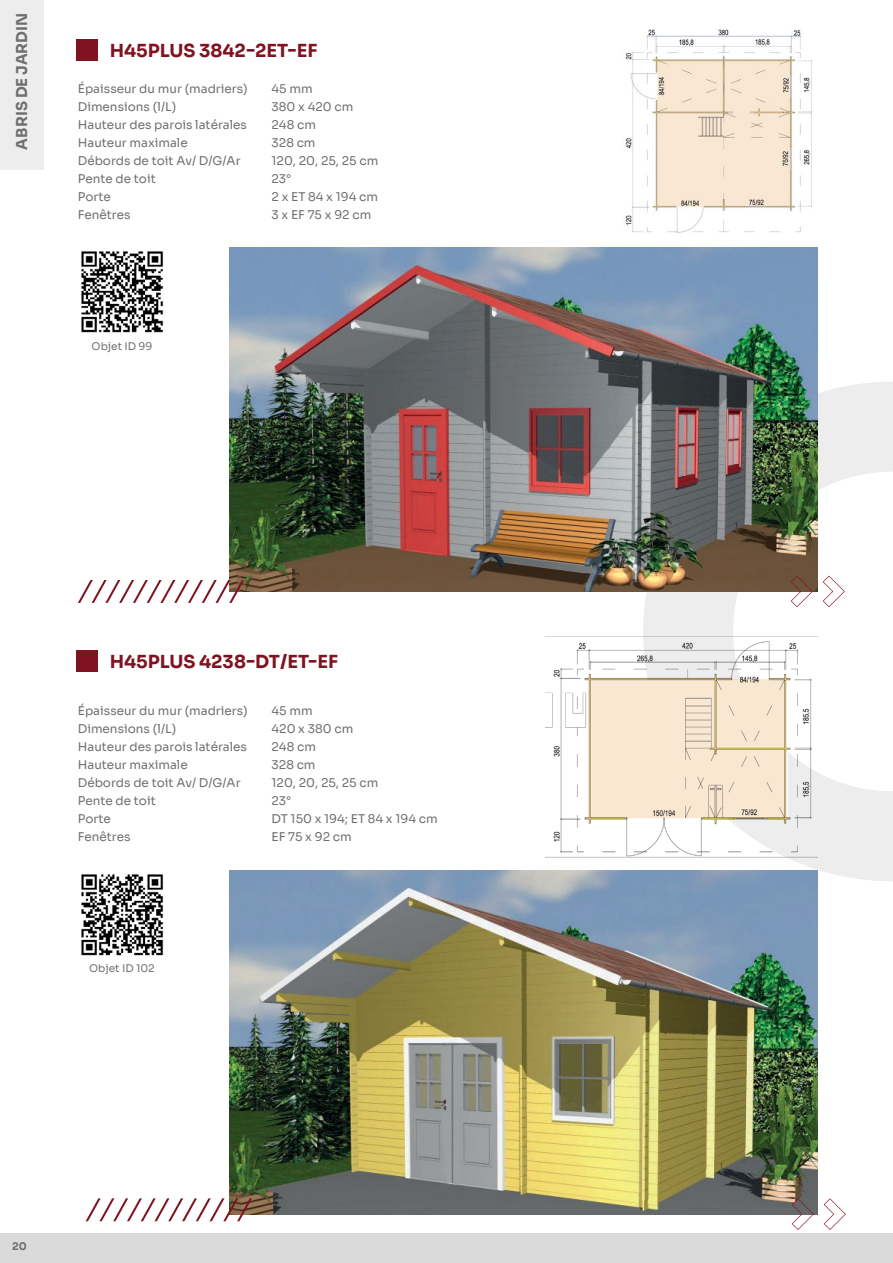
<style>
.page{position:relative;width:893px;height:1263px;background:#fff}
.page>*{position:absolute;margin:0;border:0;box-sizing:border-box;transform-origin:0 0}
.t1{font:700 18px "Sora";color:#7f1320}
.t2{font:700 15px "Sora";color:#706f6f}
.t3{font:12px/18px "Sora";color:#706f6f}
.t4{font:10.5px "Sora";color:#706f6f}
.t5{font:700 10.5px "Sora";color:#706f6f}
</style>
<div class="page">
<svg style="left:643px;top:382px;width:250px;height:499px"></svg>
<div style="left:0;top:0;width:43px;height:169px;background:#ededed"></div>
<div style="left:0;top:1233px;width:893px;height:30px;background:#dadada"></div>
<img style="left:81px;top:251px;width:83px;height:82px">
<img style="left:81px;top:874px;width:83px;height:82px">
<div style="left:76px;top:39px;width:22px;height:22px;background:#7f1320"></div>
<div style="left:76px;top:651px;width:22px;height:21px;background:#7f1320"></div>
<img style="left:230px;top:248px;width:587px;height:343px">
<img style="left:230px;top:870px;width:588px;height:344px">
<svg style="left:792px;top:1198px;width:22px;height:32px"></svg>
<svg style="left:824px;top:1198px;width:22px;height:32px"></svg>
<svg style="left:791px;top:576px;width:22px;height:20px"></svg>
<svg style="left:823px;top:576px;width:22px;height:31px"></svg>
<svg style="left:78px;top:580px;width:166px;height:23px"></svg>
<svg style="left:86px;top:1198px;width:166px;height:23px"></svg>
<img style="left:625px;top:29px;width:187px;height:204px">
<img style="left:545px;top:596px;width:273px;height:303px">
<p class="t2" style="left:9px;top:149px;width:138px;rotate:-90deg">ABRIS DE JARDIN</p>
<h1 class="t1" style="left:110px;top:35px;width:209px">H45PLUS 3842-2ET-EF</h1>
<p class="t3" style="left:78px;top:79px;width:171px">Épaisseur du mur (madriers)<br>Dimensions (l/L)<br>Hauteur des parois latérales<br>Hauteur maximale<br>Débords de toit Av/ D/G/Ar<br>Pente de toit<br>Porte<br>Fenêtres</p>
<p class="t3" style="left:272px;top:79px;width:108px">45 mm<br>380 x 420 cm<br>248 cm<br>328 cm<br>120, 20, 25, 25 cm<br>23°<br>2 x ET 84 x 194 cm<br>3 x EF 75 x 92 cm</p>
<p class="t4" style="left:92px;top:337px;width:62px">Objet ID 99</p>
<h1 class="t1" style="left:110px;top:646px;width:230px">H45PLUS 4238-DT/ET-EF</h1>
<p class="t3" style="left:78px;top:701px;width:171px">Épaisseur du mur (madriers)<br>Dimensions (l/L)<br>Hauteur des parois latérales<br>Hauteur maximale<br>Débords de toit Av/ D/G/Ar<br>Pente de toit<br>Porte<br>Fenêtres</p>
<p class="t3" style="left:272px;top:701px;width:168px">45 mm<br>420 x 380 cm<br>248 cm<br>328 cm<br>120, 20, 25, 25 cm<br>23°<br>DT 150 x 194; ET 84 x 194 cm<br>EF 75 x 92 cm</p>
<p class="t4" style="left:89px;top:960px;width:67px">Objet ID 102</p>
<p class="t5" style="left:12px;top:1238px;width:16px">20</p>
</div>
